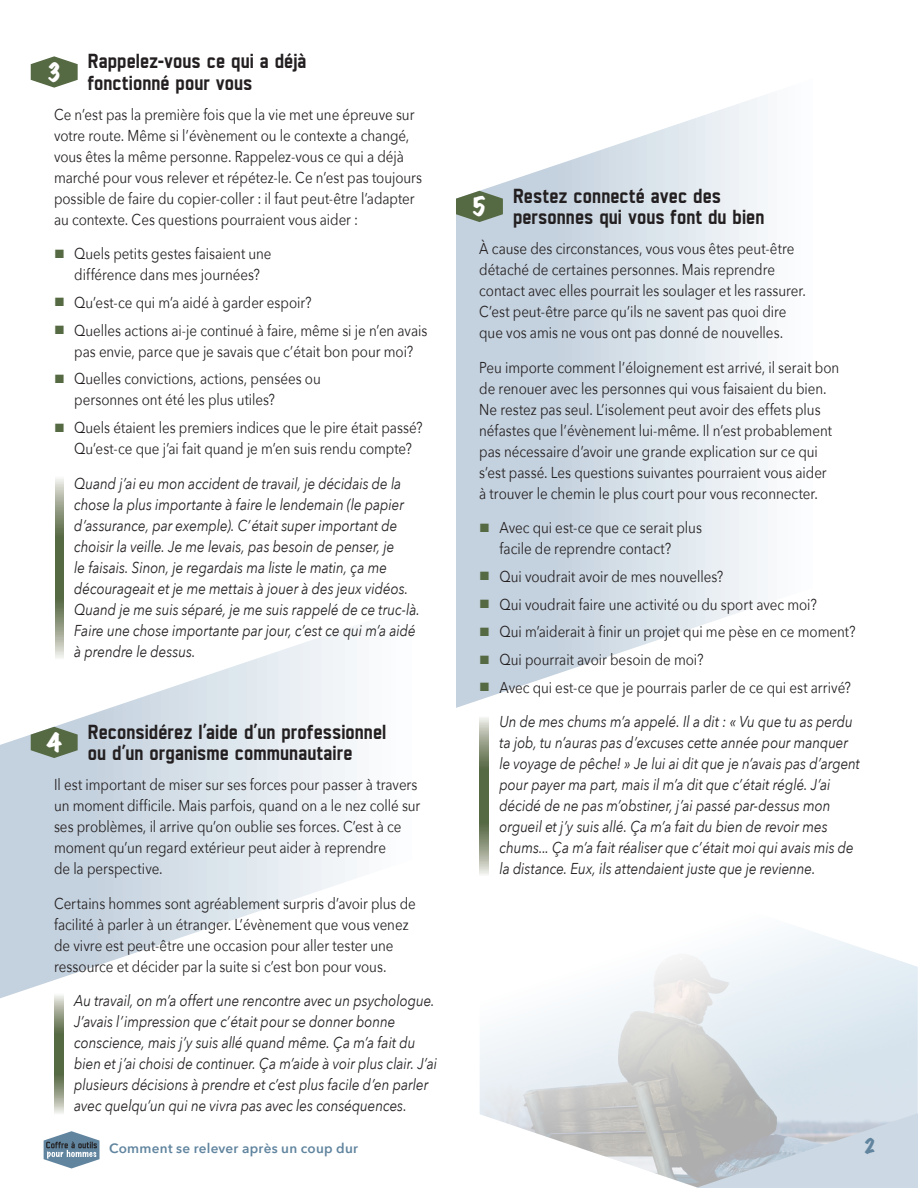
<style>
.page{position:relative;width:918px;height:1188px;background:#fff}
.page>*{position:absolute;margin:0;border:0;box-sizing:border-box;transform-origin:0 0}
.Numéro_Sous-titre{font:expanded 22.5px "Marker Felt";color:#fff}
.Sous-titre{font:700 18px/21.6px "Charles Wright";color:#231f20}
.t1{font:expanded 18px "Marker Felt";color:#61859f}
.Texte{font:15.75px/21px "Avenir Next";letter-spacing:-.005em;color:#231f20;scale:.85 1}
.Verbatim{font:italic 15.75px/21px "Avenir Next";letter-spacing:-.005em;color:#231f20;scale:.85 1}
.t2{font:600 13.5px "Avenir Next";letter-spacing:.02em;color:#61859f}
.s1{font-family:"Arial";font-weight:900;font-size:18px;color:#556943}
</style>
<div class="page">
<img style="left:480px;top:931px;width:438px;height:222px">
<svg style="left:594px;top:1084px;width:324px;height:104px;background:#c8cdd2"></svg>
<svg style="left:0;top:625px;width:357px;height:373px"></svg>
<svg style="left:31px;top:727px;width:47px;height:31px"></svg>
<svg style="left:55px;top:994px;width:9px;height:120px"></svg>
<svg style="left:31px;top:56px;width:47px;height:32px"></svg>
<svg style="left:55px;top:478px;width:9px;height:182px;background:#869277"></svg>
<svg style="left:456px;top:94px;width:312px;height:614px"></svg>
<svg style="left:456px;top:191px;width:47px;height:31px"></svg>
<svg style="left:480px;top:717px;width:8px;height:158px"></svg>
<svg style="left:44px;top:1131px;width:56px;height:37px"></svg>
<p class="Numéro_Sous-titre" style="left:47px;top:55px;width:16px">3</p>
<p class="Sous-titre" style="left:88px;top:49px;width:220px">Rappelez-vous ce qui a déjà fonctionné pour vous</p>
<p class="Texte" style="left:54px;top:103px;width:435px">Ce n’est pas la première fois que la vie met une épreuve sur votre route. Même si l’évènement ou le contexte a changé, vous êtes la même personne. Rappelez-vous ce qui a déjà marché pour vous relever et répétez-le. Ce n’est pas toujours possible de faire du copier-coller : il faut peut-être l’adapter au contexte. Ces questions pourraient vous aider :</p>
<p class="Texte" style="left:54px;top:243px;width:257px;text-align:center"><span class="s1">■</span> Quels petits gestes faisaient une différence dans mes journées?</p>
<p class="Texte" style="left:54px;top:291px;width:305px"><span class="s1">■</span> Qu’est-ce qui m’a aidé à garder espoir?</p>
<p class="Texte" style="left:54px;top:319px;width:441px;text-align:center"><span class="s1">■</span> Quelles actions ai-je continué à faire, même si je n’en avais pas envie, parce que je savais que c’était bon pour moi?</p>
<p class="Texte" style="left:74px;top:368px;width:292px;text-indent:-20px"><span class="s1">■</span> Quelles convictions, actions, pensées ou personnes ont été les plus utiles?</p>
<p class="Texte" style="left:74px;top:417px;width:411px;text-indent:-20px"><span class="s1">■</span> Quels étaient les premiers indices que le pire était passé?<br>Qu’est-ce que j’ai fait quand je m’en suis rendu compte?</p>
<p class="Verbatim" style="left:74px;top:472px;width:408px">Quand j’ai eu mon accident de travail, je décidais de la chose la plus importante à faire le lendemain (le papier d’assurance, par exemple). C’était super important de choisir la veille. Je me levais, pas besoin de penser, je<br>le faisais. Sinon, je regardais ma liste le matin, ça me décourageait et je me mettais à jouer à des jeux vidéos.<br>Quand je me suis séparé, je me suis rappelé de ce truc-là.<br>Faire une chose importante par jour, c’est ce qui m’a aidé à prendre le dessus.</p>
<p class="Numéro_Sous-titre" style="left:47px;top:725px;width:16px">4</p>
<p class="Sous-titre" style="left:88px;top:720px;width:300px">Reconsidérez l’aide d’un professionnel ou d’un organisme communautaire</p>
<p class="Texte" style="left:54px;top:773px;width:433px">Il est important de miser sur ses forces pour passer à travers un moment difficile. Mais parfois, quand on a le nez collé sur ses problèmes, il arrive qu’on oublie ses forces. C’est à ce moment qu’un regard extérieur peut aider à reprendre<br>de la perspective.</p>
<p class="Texte" style="left:54px;top:892px;width:427px">Certains hommes sont agréablement surpris d’avoir plus de facilité à parler à un étranger. L’évènement que vous venez de vivre est peut-être une occasion pour aller tester une ressource et décider par la suite si c’est bon pour vous.</p>
<p class="Verbatim" style="left:74px;top:989px;width:428px">Au travail, on m’a offert une rencontre avec un psychologue.<br>J’avais l’impression que c’était pour se donner bonne conscience, mais j’y suis allé quand même. Ça m’a fait du bien et j’ai choisi de continuer. Ça m’aide à voir plus clair. J’ai plusieurs décisions à prendre et c’est plus facile d’en parler avec quelqu’un qui ne vivra pas avec les conséquences.</p>
<p class="t2" style="left:109px;top:1137px;width:250px">Comment se relever après un coup dur</p>
<p class="Sous-titre" style="left:513px;top:184px;width:253px">Restez connecté avec des personnes qui vous font du bien</p>
<p class="Numéro_Sous-titre" style="left:472px;top:189px;width:16px">5</p>
<p class="Texte" style="left:479px;top:237px;width:386px">À cause des circonstances, vous vous êtes peut-être détaché de certaines personnes. Mais reprendre contact avec elles pourrait les soulager et les rassurer.<br>C’est peut-être parce qu’ils ne savent pas quoi dire que vos amis ne vous ont pas donné de nouvelles.</p>
<p class="Texte" style="left:479px;top:356px;width:425px">Peu importe comment l’éloignement est arrivé, il serait bon de renouer avec les personnes qui vous faisaient du bien.<br>Ne restez pas seul. L’isolement peut avoir des effets plus néfastes que l’évènement lui-même. Il n’est probablement pas nécessaire d’avoir une grande explication sur ce qui s’est passé. Les questions suivantes pourraient vous aider<br>à trouver le chemin le plus court pour vous reconnecter.</p>
<p class="Texte" style="left:500px;top:516px;width:240px;text-indent:-20px"><span class="s1">■</span> Avec qui est-ce que ce serait plus facile de reprendre contact?</p>
<p class="Texte" style="left:479px;top:565px;width:288px"><span class="s1">■</span> Qui voudrait avoir de mes nouvelles?</p>
<p class="Texte" style="left:479px;top:593px;width:399px"><span class="s1">■</span> Qui voudrait faire une activité ou du sport avec moi?</p>
<p class="Texte" style="left:479px;top:621px;width:444px"><span class="s1">■</span> Qui m’aiderait à finir un projet qui me pèse en ce moment?</p>
<p class="Texte" style="left:479px;top:648px;width:265px"><span class="s1">■</span> Qui pourrait avoir besoin de moi?</p>
<p class="Texte" style="left:479px;top:676px;width:439px"><span class="s1">■</span> Avec qui est-ce que je pourrais parler de ce qui est arrivé?</p>
<p class="Verbatim" style="left:500px;top:711px;width:426px">Un de mes chums m’a appelé. Il a dit : « Vu que tu as perdu ta job, tu n’auras pas d’excuses cette année pour manquer le voyage de pêche! » Je lui ai dit que je n’avais pas d’argent pour payer ma part, mais il m’a dit que c’était réglé. J’ai décidé de ne pas m’obstiner, j’ai passé par-dessus mon orgueil et j’y suis allé. Ça m’a fait du bien de revoir mes chums... Ça m’a fait réaliser que c’était moi qui avais mis de la distance. Eux, ils attendaient juste que je revienne.</p>
<p class="t1" style="left:864px;top:1132px;width:13px">2</p>
</div>
